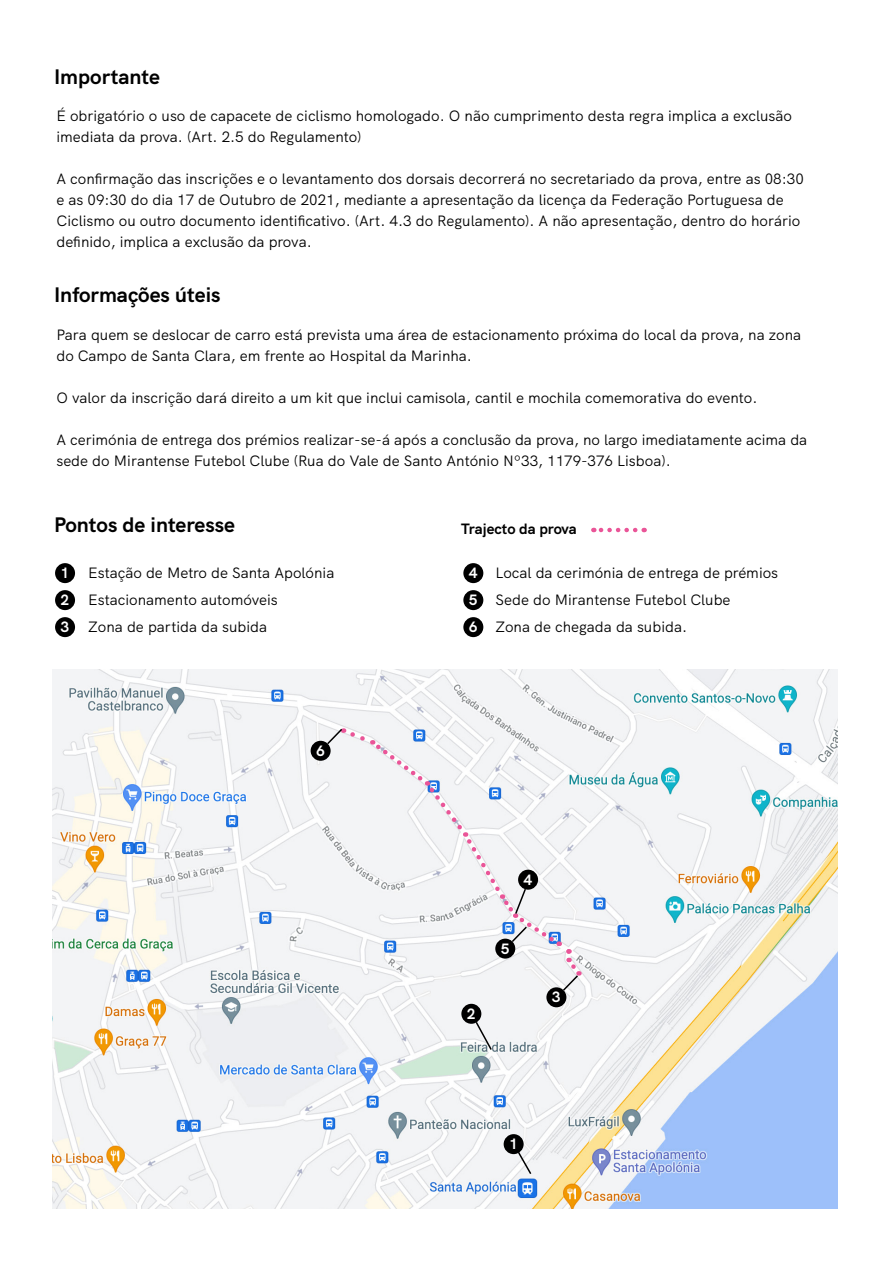
<style>
.page{position:relative;width:893px;height:1263px;background:#fff}
.page>*{position:absolute;margin:0;border:0;box-sizing:border-box;transform-origin:0 0}
.t1{font:700 21px "HK Grotesk";color:#000}
.t2{font:15px/21px "HK Grotesk";color:#000}
.t3{font:700 15px "HK Grotesk";color:#000}
.t4{font:700 15px/27px "HK Grotesk";color:#fff;text-align:justify}
</style>
<div class="page">
<div style="left:55px;top:563px;width:20px;height:20px;background:#000;border-radius:50%"></div>
<div style="left:55px;top:590px;width:20px;height:20px;background:#000;border-radius:50%"></div>
<div style="left:55px;top:617px;width:20px;height:20px;background:#000;border-radius:50%"></div>
<div style="left:463px;top:563px;width:20px;height:20px;background:#000;border-radius:50%"></div>
<div style="left:463px;top:590px;width:20px;height:20px;background:#000;border-radius:50%"></div>
<div style="left:463px;top:617px;width:20px;height:20px;background:#000;border-radius:50%"></div>
<img style="left:52px;top:670px;width:785px;height:539px">
<div style="left:311px;top:741px;width:20px;height:20px;background:#000;border-radius:50%"></div>
<div style="left:461px;top:1004px;width:20px;height:20px;background:#000;border-radius:50%"></div>
<svg style="left:474px;top:1020px;width:19px;height:31px"></svg>
<div style="left:546px;top:987px;width:20px;height:20px;background:#000;border-radius:50%"></div>
<svg style="left:325px;top:727px;width:255px;height:265px"></svg>
<div style="left:504px;top:1134px;width:20px;height:20px;background:#000;border-radius:50%"></div>
<svg style="left:516px;top:1150px;width:17px;height:26px"></svg>
<svg style="left:593px;top:528px;width:42px;height:4px"></svg>
<h1 class="t1" style="left:54px;top:60px;width:108px">Importante</h1>
<p class="t2" style="left:56px;top:104px;width:737px">É obrigatório o uso de capacete de ciclismo homologado. O não cumprimento desta regra implica a exclusão imediata da prova. (Art. 2.5 do Regulamento)</p>
<p class="t2" style="left:56px;top:167px;width:749px">A confirmação das inscrições e o levantamento dos dorsais decorrerá no secretariado da prova, entre as 08:30 e as 09:30 do dia 17 de Outubro de 2021, mediante a apresentação da licença da Federação Portuguesa de Ciclismo ou outro documento identificativo. (Art. 4.3 do Regulamento). A não apresentação, dentro do horário definido, implica a exclusão da prova.</p>
<h1 class="t1" style="left:54px;top:278px;width:168px">Informações úteis</h1>
<p class="t2" style="left:56px;top:323px;width:746px">Para quem se deslocar de carro está prevista uma área de estacionamento próxima do local da prova, na zona do Campo de Santa Clara, em frente ao Hospital da Marinha.</p>
<p class="t2" style="left:56px;top:386px;width:703px">O valor da inscrição dará direito a um kit que inclui camisola, cantil e mochila comemorativa do evento.</p>
<p class="t2" style="left:56px;top:428px;width:752px">A cerimónia de entrega dos prémios realizar-se-á após a conclusão da prova, no largo imediatamente acima da sede do Mirantense Futebol Clube (Rua do Vale de Santo António Nº33, 1179-376 Lisboa).</p>
<h1 class="t1" style="left:54px;top:509px;width:183px">Pontos de interesse</h1>
<p class="t3" style="left:461px;top:517px;width:117px">Trajecto da prova</p>
<p class="t2" style="left:88px;top:558px;width:248px;line-height:27px">Estação de Metro de Santa Apolónia<br>Estacionamento automóveis<br>Zona de partida da subida</p>
<p class="t2" style="left:495px;top:558px;width:284px;line-height:27px">Local da cerimónia de entrega de prémios<br>Sede do Mirantense Futebol Clube<br>Zona de chegada da subida.</p>
<p class="t4" style="left:60px;top:558px;width:10px">1<br>2<br>3</p>
<p class="t4" style="left:469px;top:558px;width:10px">4<br>5<br>6</p>
<p class="t4" style="left:316px;top:736px;width:10px">6</p>
<p class="t4" style="left:467px;top:999px;width:10px">2</p>
<p class="t4" style="left:523px;top:865px;width:10px">4</p>
<p class="t4" style="left:501px;top:934px;width:10px">5</p>
<p class="t4" style="left:552px;top:982px;width:10px">3</p>
<p class="t4" style="left:509px;top:1129px;width:10px">1</p>
</div>
